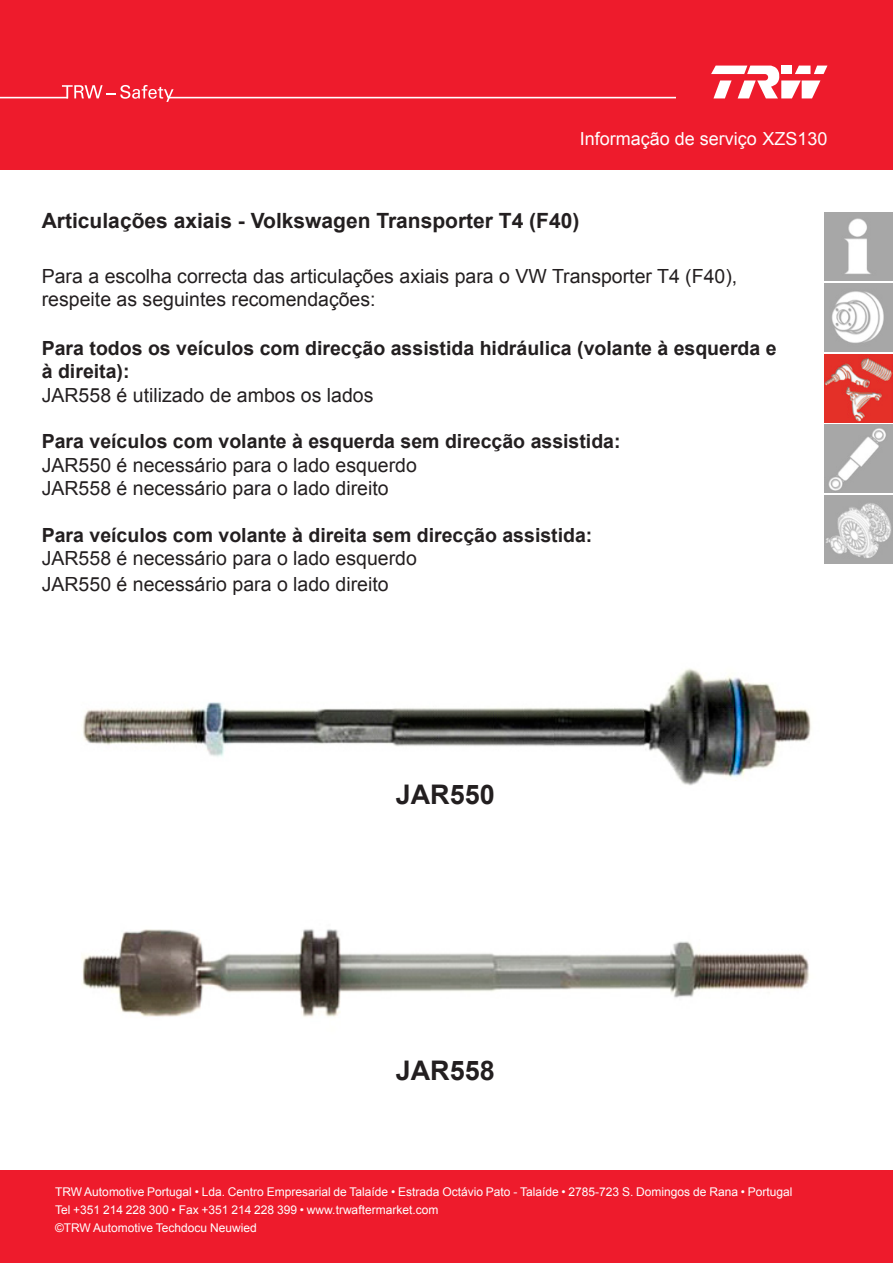
<style>
.page{position:relative;width:893px;height:1263px;background:#ee1b2c}
.page>*{position:absolute;margin:0;border:0;box-sizing:border-box;transform-origin:0 0}
.t1{font:700 27px "Arial";color:#231f20}
.t2{font:700 21px "Arial";color:#231f20}
.t3{font:19.5px/23.4px "Arial";color:#231f20}
.t4{font:700 19.5px/23.4px "Arial";color:#231f20}
.t5{font:18px "Arial";color:#fff}
.Body_copy{font:12px "Arial";color:#fff}
</style>
<div class="page">
<div style="left:0;top:171px;width:893px;height:999px;background:#fff"></div>
<svg style="left:62px;top:85px;width:112px;height:17px"></svg>
<hr style="left:0;top:97px;width:68px;height:1px;background:#fff">
<hr style="left:168px;top:97px;width:507px;height:1px;background:#fff">
<svg style="left:711px;top:66px;width:116px;height:32px"></svg>
<img style="left:825px;top:213px;width:68px;height:68px">
<img style="left:825px;top:283px;width:68px;height:68px">
<img style="left:825px;top:354px;width:68px;height:68px">
<img style="left:825px;top:425px;width:68px;height:68px">
<img style="left:825px;top:495px;width:68px;height:68px">
<img style="left:83px;top:668px;width:728px;height:118px">
<img style="left:82px;top:929px;width:728px;height:88px">
<p class="t5" style="left:580px;top:127px;width:249px">Informação de serviço XZS130</p>
<p class="t2" style="left:42px;top:206px;width:539px">Articulações axiais - Volkswagen Transporter T4 (F40)</p>
<p class="t3" style="left:42px;top:264px;width:697px">Para a escolha correcta das articulações axiais para o VW Transporter T4 (F40), respeite as seguintes recomendações:</p>
<p class="t4" style="left:42px;top:337px;width:736px">Para todos os veículos com direcção assistida hidráulica (volante à esquerda e à direita):</p>
<p class="t3" style="left:42px;top:383px;width:333px">JAR558 é utilizado de ambos os lados</p>
<p class="t4" style="left:42px;top:430px;width:580px">Para veículos com volante à esquerda sem direcção assistida:</p>
<p class="t3" style="left:42px;top:453px;width:377px">JAR550 é necessário para o lado esquerdo</p>
<p class="t3" style="left:42px;top:477px;width:348px">JAR558 é necessário para o lado direito</p>
<p class="t4" style="left:42px;top:524px;width:552px">Para veículos com volante à direita sem direcção assistida:</p>
<p class="t3" style="left:42px;top:547px;width:377px">JAR558 é necessário para o lado esquerdo</p>
<p class="t3" style="left:42px;top:572px;width:348px">JAR550 é necessário para o lado direito</p>
<p class="t1" style="left:396px;top:776px;width:101px">JAR550</p>
<p class="t1" style="left:396px;top:1053px;width:101px">JAR558</p>
<p class="Body_copy" style="left:55px;top:1184px;width:739px">TRW Automotive Portugal • Lda. Centro Empresarial de Talaíde • Estrada Octávio Pato - Talaíde • 2785-723 S. Domingos de Rana • Portugal</p>
<p class="Body_copy" style="left:55px;top:1201px;width:385px">Tel +351 214 228 300 • Fax +351 214 228 399 • www.trwaftermarket.com</p>
<p class="Body_copy" style="left:55px;top:1220px;width:203px">©TRW Automotive Techdocu Neuwied</p>
</div>
